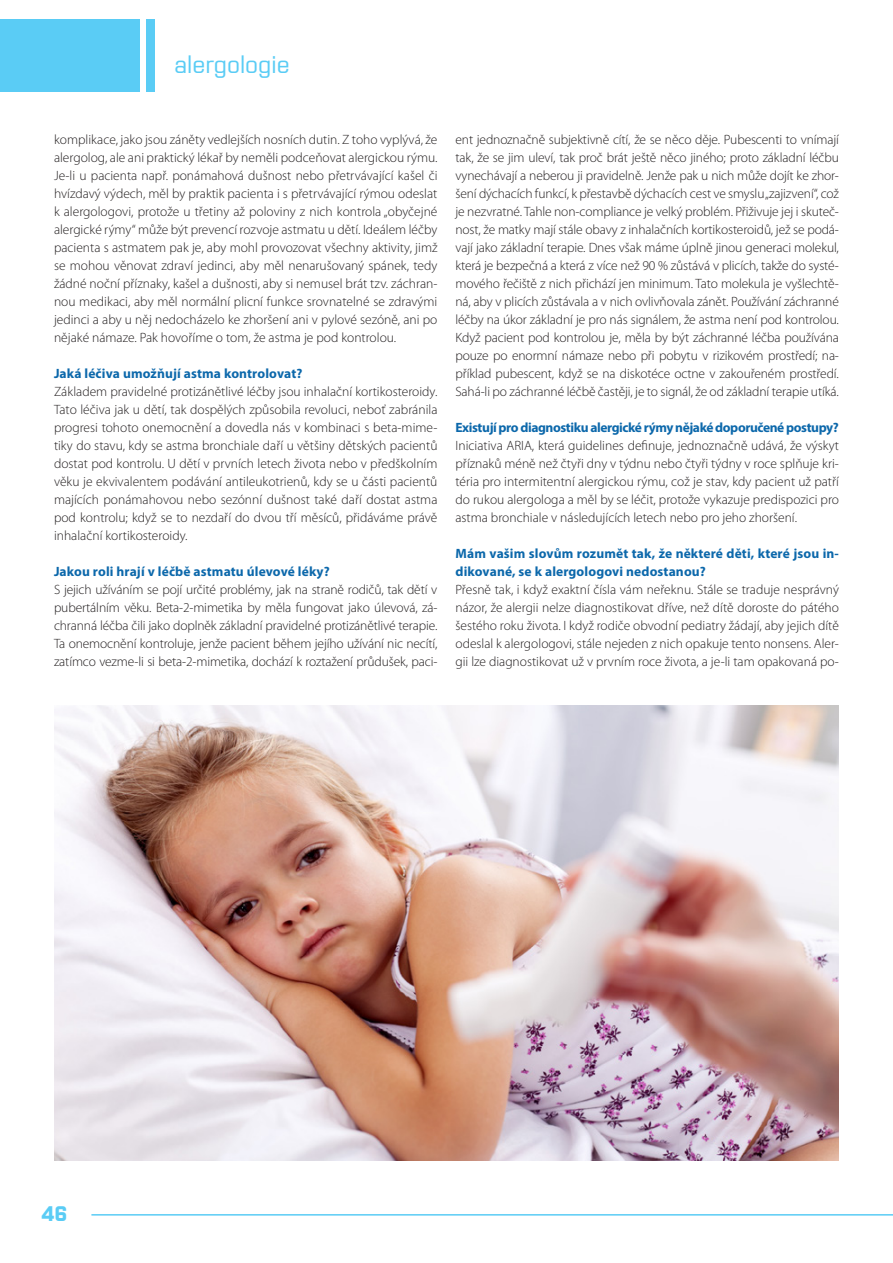
<style>
.page{position:relative;width:893px;height:1263px;background:#fff}
.page>*{position:absolute;margin:0;border:0;box-sizing:border-box;transform-origin:0 0}
.t1{font:500 24px "Purista";color:#5accf5}
.t2{font:700 21px "Purista";color:#5accf5}
.Styl_odstavce6{font:300 13.5px/18px "Myriad Pro";color:#231f20;text-align:justify}
.otazka_medi{font:700 13.5px/18px "Myriad Pro";letter-spacing:.01em;color:#0c68ab}
.otazka_medi-2{font:700 13.5px "Myriad Pro";letter-spacing:-.03em;color:#0c68ab}
</style>
<div class="page">
<div style="left:0;top:19px;width:140px;height:72px;background:#5accf5"></div>
<div style="left:147px;top:19px;width:8px;height:72px;background:#5accf5"></div>
<hr style="left:91px;top:1214px;width:802px;height:1px;background:#5accf5">
<img style="left:54px;top:706px;width:785px;height:455px">
<p class="t1" style="left:174px;top:47px;width:117px">alergologie</p>
<p class="Styl_odstavce6" style="left:54px;top:131px;width:385px">komplikace, jako jsou záněty vedlejších nosních dutin. Z toho vyplývá, že alergolog, ale ani praktický lékař by neměli podceňovat alergickou rýmu.<br>Je-li u pacienta např. ponámahová dušnost nebo přetrvávající kašel či hvízdavý výdech, měl by praktik pacienta i s přetrvávající rýmou odeslat k alergologovi, protože u třetiny až poloviny z nich kontrola „obyčejné alergické rýmy“ může být prevencí rozvoje astmatu u dětí. Ideálem léčby pacienta s astmatem pak je, aby mohl provozovat všechny aktivity, jimž se mohou věnovat zdraví jedinci, aby měl nenarušovaný spánek, tedy žádné noční příznaky, kašel a dušnosti, aby si nemusel brát tzv. záchran&shy;nou medikaci, aby měl normální plicní funkce srovnatelné se zdravými jedinci a aby u něj nedocházelo ke zhoršení ani v pylové sezóně, ani po nějaké námaze. Pak hovoříme o tom, že astma je pod kontrolou.</p>
<p class="otazka_medi" style="left:54px;top:364px;width:250px">Jaká léčiva umožňují astma kontrolovat?</p>
<p class="Styl_odstavce6" style="left:54px;top:383px;width:385px">Základem pravidelné protizánětlivé léčby jsou inhalační kortikosteroidy.<br>Tato léčiva jak u dětí, tak dospělých způsobila revoluci, neboť zabránila progresi tohoto onemocnění a dovedla nás v kombinaci s beta-mime&shy;tiky do stavu, kdy se astma bronchiale daří u většiny dětských pacientů dostat pod kontrolu. U dětí v prvních letech života nebo v předškolním věku je ekvivalentem podávání antileukotrienů, kdy se u části pacientů majících ponámahovou nebo sezónní dušnost také daří dostat astma pod kontrolu; když se to nezdaří do dvou tří měsíců, přidáváme právě inhalační kortikosteroidy.</p>
<p class="otazka_medi" style="left:54px;top:562px;width:277px">Jakou roli hrají v léčbě astmatu úlevové léky?</p>
<p class="Styl_odstavce6" style="left:54px;top:581px;width:385px">S jejich užíváním se pojí určité problémy, jak na straně rodičů, tak dětí v pubertálním věku. Beta-2-mimetika by měla fungovat jako úlevová, zá&shy;chranná léčba čili jako doplněk základní pravidelné protizánětlivé terapie.<br>Ta onemocnění kontroluje, jenže pacient během jejího užívání nic necítí, zatímco vezme-li si beta-2-mimetika, dochází k roztažení průdušek, paci-</p>
<p class="Styl_odstavce6" style="left:455px;top:131px;width:385px">ent jednoznačně subjektivně cítí, že se něco děje. Pubescenti to vnímají tak, že se jim uleví, tak proč brát ještě něco jiného; proto základní léčbu vynechávají a neberou ji pravidelně. Jenže pak u nich může dojít ke zhor&shy;šení dýchacích funkcí, k přestavbě dýchacích cest ve smyslu „zajizvení“, což je nezvratné. Tahle non-compliance je velký problém. Přiživuje jej i skuteč&shy;nost, že matky mají stále obavy z inhalačních kortikosteroidů, jež se podá&shy;vají jako základní terapie. Dnes však máme úplně jinou generaci molekul, která je bezpečná a která z více než 90 % zůstává v plicích, takže do systé&shy;mového řečiště z nich přichází jen minimum. Tato molekula je vyšlechtě&shy;ná, aby v plicích zůstávala a v nich ovlivňovala zánět. Používání záchranné léčby na úkor základní je pro nás signálem, že astma není pod kontrolou.<br>Když pacient pod kontrolou je, měla by být záchranné léčba používána pouze po enormní námaze nebo při pobytu v rizikovém prostředí; na&shy;příklad pubescent, když se na diskotéce octne v zakouřeném prostředí.<br>Sahá-li po záchranné léčbě častěji, je to signál, že od základní terapie utíká.</p>
<p class="otazka_medi-2" style="left:455px;top:419px;width:385px">Existují pro diagnostiku alergické rýmy nějaké doporučené postupy?</p>
<p class="Styl_odstavce6" style="left:455px;top:437px;width:385px">Iniciativa ARIA, která guidelines definuje, jednoznačně udává, že výskyt příznaků méně než čtyři dny v týdnu nebo čtyři týdny v roce splňuje kri&shy;téria pro intermitentní alergickou rýmu, což je stav, kdy pacient už patří do rukou alergologa a měl by se léčit, protože vykazuje predispozici pro astma bronchiale v následujících letech nebo pro jeho zhoršení.</p>
<p class="otazka_medi" style="left:455px;top:544px;width:385px">Mám vašim slovům rozumět tak, že některé děti, které jsou in&shy;dikované, se k alergologovi nedostanou?</p>
<p class="Styl_odstavce6" style="left:455px;top:581px;width:385px">Přesně tak, i když exaktní čísla vám neřeknu. Stále se traduje nesprávný názor, že alergii nelze diagnostikovat dříve, než dítě doroste do pátého šestého roku života. I když rodiče obvodní pediatry žádají, aby jejich dítě odeslal k alergologovi, stále nejeden z nich opakuje tento nonsens. Aler&shy;gii lze diagnostikovat už v prvním roce života, a je-li tam opakovaná po-</p>
<h2 class="t2" style="left:42px;top:1198px;width:27px">46</h2>
</div>
